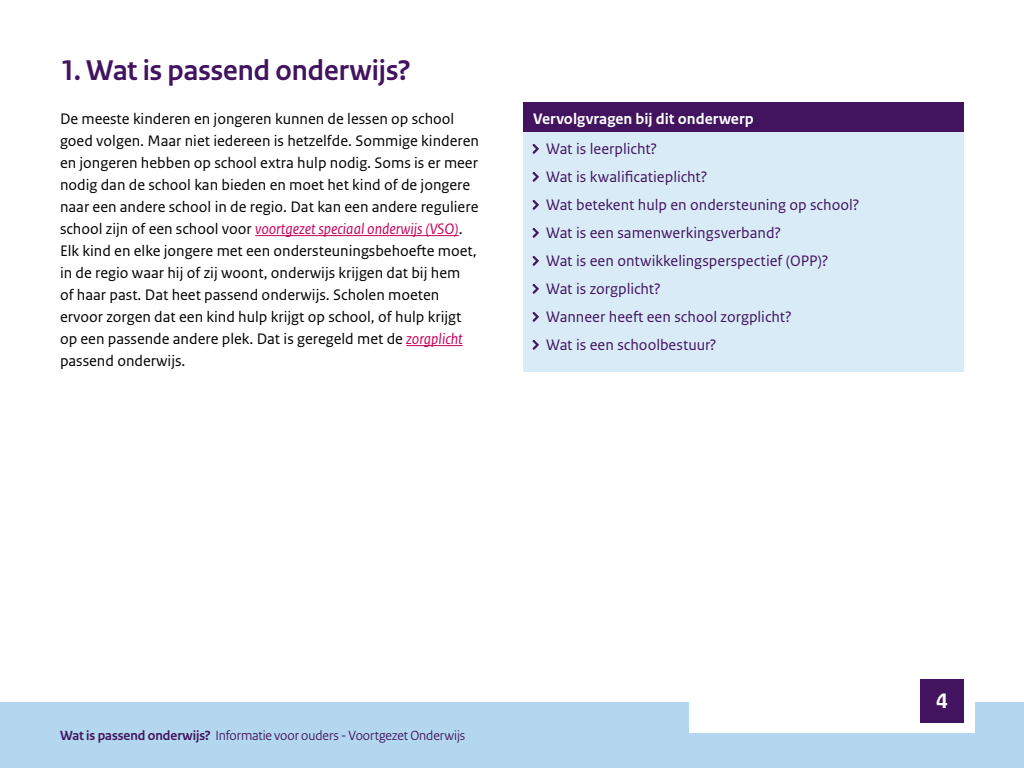
<style>
.page{position:relative;width:1024px;height:768px;background:#fff}
.page>*{position:absolute;margin:0;border:0;box-sizing:border-box;transform-origin:0 0}
.Pagina_Titel{font:700 30px "Rijksoverheid Sans Heading";color:#42145f}
.t1{font:700 22px "Rijksoverheid Sans Text";color:#fff}
.Broodtekst{font:16px/22px "Rijksoverheid Sans Text";color:#000}
.TOC_Paragraaf{font:16px "Rijksoverheid Sans Text";color:#42145f}
.TOC_Titel_Paragraaf{font:700 16px "Rijksoverheid Sans Text";color:#fff}
.t2{font:14px "Rijksoverheid Sans Heading";letter-spacing:-.005em;color:#42145f}
.s1{font-style:italic;color:#ca005d}
.s2{font-weight:700}
</style>
<div class="page">
<hr style="left:255px;top:235px;width:204px;height:1px;background:#ca005d">
<hr style="left:406px;top:345px;width:57px;height:1px;background:#ca005d">
<div style="left:523px;top:102px;width:441px;height:30px;background:#42145f"></div>
<div style="left:523px;top:132px;width:441px;height:44px;background:#d9ebf7"></div>
<div style="left:523px;top:160px;width:441px;height:44px;background:#d9ebf7"></div>
<div style="left:523px;top:188px;width:441px;height:44px;background:#d9ebf7"></div>
<div style="left:523px;top:216px;width:441px;height:44px;background:#d9ebf7"></div>
<div style="left:523px;top:244px;width:441px;height:44px;background:#d9ebf7"></div>
<div style="left:523px;top:272px;width:441px;height:44px;background:#d9ebf7"></div>
<div style="left:523px;top:300px;width:441px;height:44px;background:#d9ebf7"></div>
<div style="left:523px;top:328px;width:441px;height:44px;background:#d9ebf7"></div>
<div style="left:0;top:702px;width:1024px;height:66px;background:#b2d7ee"></div>
<div style="left:689px;top:670px;width:286px;height:63px;background:#fff"></div>
<div style="left:920px;top:679px;width:44px;height:44px;background:#42145f"></div>
<h2 class="Pagina_Titel" style="left:60px;top:53px;width:352px">1. Wat is passend onderwijs?</h2>
<p class="Broodtekst" style="left:60px;top:108px;width:421px">De meeste kinderen en jongeren kunnen de lessen op school goed volgen. Maar niet iedereen is hetzelfde. Sommige kinderen en jongeren hebben op school extra hulp nodig. Soms is er meer nodig dan de school kan bieden en moet het kind of de jongere naar een andere school in de regio. Dat kan een andere reguliere school zijn of een school voor <span class="s1">voortgezet speciaal onderwijs (VSO)</span>.<br>Elk kind en elke jongere met een ondersteuningsbehoefte moet, in de regio waar hij of zij woont, onderwijs krijgen dat bij hem<br>of haar past. Dat heet passend onderwijs. Scholen moeten ervoor zorgen dat een kind hulp krijgt op school, of hulp krijgt op een passende andere plek. Dat is geregeld met de <span class="s1">zorgplicht </span>passend onderwijs.</p>
<h3 class="TOC_Titel_Paragraaf" style="left:533px;top:110px;width:222px">Vervolgvragen bij dit onderwerp</h3>
<h4 class="TOC_Paragraaf" style="left:546px;top:140px;width:113px">Wat is leerplicht?</h4>
<h4 class="TOC_Paragraaf" style="left:546px;top:168px;width:163px">Wat is kwalificatieplicht?</h4>
<h4 class="TOC_Paragraaf" style="left:546px;top:196px;width:315px">Wat betekent hulp en ondersteuning op school?</h4>
<h4 class="TOC_Paragraaf" style="left:546px;top:224px;width:237px">Wat is een samenwerkingsverband?</h4>
<h4 class="TOC_Paragraaf" style="left:546px;top:252px;width:284px">Wat is een ontwikkelingsperspectief (OPP)?</h4>
<h4 class="TOC_Paragraaf" style="left:546px;top:280px;width:116px">Wat is zorgplicht?</h4>
<h4 class="TOC_Paragraaf" style="left:546px;top:308px;width:247px">Wanneer heeft een school zorgplicht?</h4>
<h4 class="TOC_Paragraaf" style="left:546px;top:336px;width:172px">Wat is een schoolbestuur?</h4>
<p class="t2" style="left:60px;top:728px;width:407px"><span class="s2">Wat is passend onderwijs?</span> Informatie voor ouders - Voortgezet Onderwijs</p>
<h2 class="t1" style="left:936px;top:689px;width:13px">4</h2>
</div>
